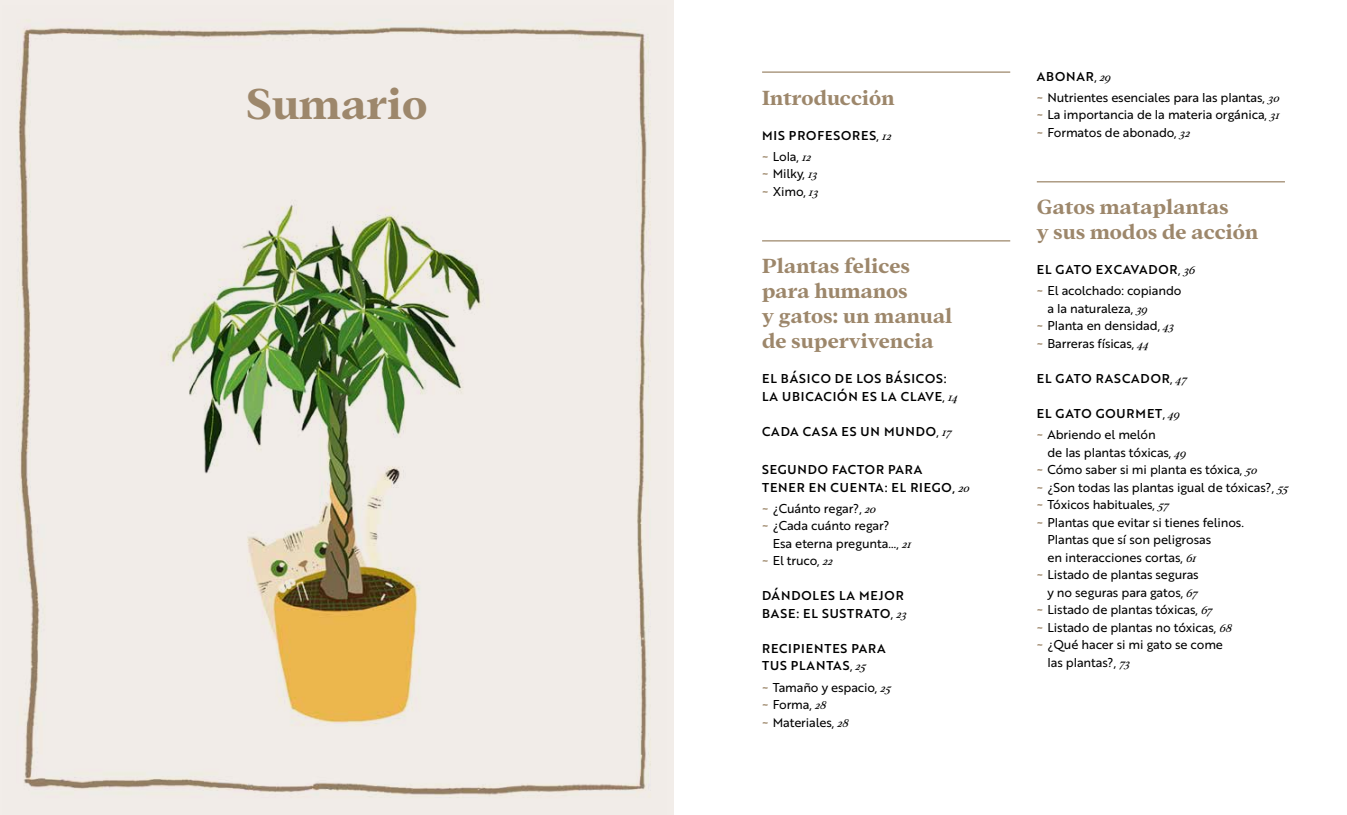
<style>
.page{position:relative;width:1347px;height:815px;background:#fff}
.page>*{position:absolute;margin:0;border:0;box-sizing:border-box;transform-origin:0 0}
.t1{font:700 47.12px "Addington CF";color:#9d876b}
.t2{font:700 22.5px/25px "Addington CF";letter-spacing:.01em;color:#9d876b}
.t3{font:12.5px/17.5px "Brother 1816 Regular";letter-spacing:-.01em;color:#000}
.t4{font:12.5px/17.5px "Brother 1816 Medium";letter-spacing:.07em;color:#000}
.s1{font-family:"Brother 1816 Regular"}
.s2{font-family:"Addington CF";font-style:italic}
.s3{font-family:"Brother 1816 Bold";font-size:11.25px;color:#9d876b}
</style>
<div class="page">
<div style="left:0;top:0;width:673px;height:815px;background:#f2ede9"></div>
<img style="left:17px;top:20px;width:634px;height:778px">
<hr style="left:762px;top:240px;width:248px;height:1px;background:#9d876b">
<hr style="left:762px;top:71px;width:248px;height:2px;background:#9d876b">
<hr style="left:1036px;top:181px;width:248px;height:1px;background:#9d876b">
<h1 class="t1" style="left:246px;top:76px;width:183px">Sumario</h1>
<h2 class="t2" style="left:762px;top:86px;width:134px">Introducción</h2>
<p class="t4" style="left:762px;top:126px;width:131px">MIS PROFESORES<span class="s1">,</span> <span class="s2">12</span></p>
<p class="t3" style="left:762px;top:147px;width:58px"><span class="s3">~</span> Lola, <span class="s2">12 </span><span class="s3">~</span> Milky, <span class="s2">13 </span><span class="s3">~</span> Ximo, <span class="s2">13</span></p>
<h2 class="t2" style="left:762px;top:255px;width:192px">Plantas felices para humanos<br>y gatos: un manual de supervivencia</h2>
<p class="t4" style="left:762px;top:370px;width:197px">EL BÁSICO DE LOS BÁSICOS:<br>LA UBICACIÓN ES LA CLAVE<span class="s1">,</span> <span class="s2">14</span></p>
<p class="t4" style="left:762px;top:422px;width:191px">CADA CASA ES UN MUNDO<span class="s1">,</span> <span class="s2">17</span></p>
<p class="t4" style="left:762px;top:461px;width:209px">SEGUNDO FACTOR PARA<br>TENER EN CUENTA: EL RIEGO, <span class="s2">20</span></p>
<p class="t3" style="left:762px;top:499px;width:116px"><span class="s3">~</span> ¿Cuánto regar?, <span class="s2">20</span></p>
<p class="t3" style="left:762px;top:517px;width:129px"><span class="s3">~</span> ¿Cada cuánto regar?</p>
<p class="t3" style="left:772px;top:534px;width:140px">Esa eterna pregunta…, <span class="s2">21</span></p>
<p class="t3" style="left:762px;top:552px;width:72px"><span class="s3">~</span> El truco, <span class="s2">22</span></p>
<p class="t4" style="left:762px;top:587px;width:146px">DÁNDOLES LA MEJOR<br>BASE: EL SUSTRATO<span class="s1">,</span> <span class="s2">23</span></p>
<p class="t4" style="left:762px;top:639px;width:125px">RECIPIENTES PARA<br>TUS PLANTAS<span class="s1">,</span> <span class="s2">25</span></p>
<p class="t3" style="left:762px;top:678px;width:130px"><span class="s3">~</span> Tamaño y espacio, <span class="s2">25 </span><span class="s3">~</span> Forma, <span class="s2">28<br></span><span class="s3">~</span> Materiales, <span class="s2">28</span></p>
<p class="t4" style="left:1036px;top:67px;width:76px">ABONAR<span class="s1">,</span> <span class="s2">29</span></p>
<p class="t3" style="left:1036px;top:88px;width:244px;text-align:justify"><span class="s3">~</span> Nutrientes esenciales para las plantas, <span class="s2">30 </span><span class="s3">~</span> La importancia de la materia orgánica, <span class="s2">31 </span><span class="s3">~</span> Formatos de abonado, <span class="s2">32</span></p>
<h2 class="t2" style="left:1036px;top:196px;width:223px">Gatos mataplantas<br>y sus modos de acción</h2>
<p class="t4" style="left:1036px;top:261px;width:160px">EL GATO EXCAVADOR<span class="s1">,</span> <span class="s2">36</span></p>
<p class="t3" style="left:1036px;top:282px;width:146px"><span class="s3">~</span> El acolchado: copiando</p>
<p class="t3" style="left:1047px;top:299px;width:102px">a la naturaleza, <span class="s2">39</span></p>
<p class="t3" style="left:1036px;top:317px;width:139px"><span class="s3">~</span> Planta en densidad, <span class="s2">43</span></p>
<p class="t3" style="left:1036px;top:334px;width:113px"><span class="s3">~</span> Barreras físicas, <span class="s2">44</span></p>
<p class="t4" style="left:1036px;top:369px;width:152px">EL GATO RASCADOR<span class="s1">,</span> <span class="s2">47</span></p>
<p class="t4" style="left:1036px;top:404px;width:145px">EL GATO GOURMET<span class="s1">,</span> <span class="s2">49</span></p>
<p class="t3" style="left:1036px;top:425px;width:120px"><span class="s3">~</span> Abriendo el melón</p>
<p class="t3" style="left:1047px;top:443px;width:141px">de las plantas tóxicas, <span class="s2">49</span></p>
<p class="t3" style="left:1036px;top:460px;width:222px"><span class="s3">~</span> Cómo saber si mi planta es tóxica, <span class="s2">50</span></p>
<p class="t3" style="left:1036px;top:478px;width:253px"><span class="s3">~</span> ¿Son todas las plantas igual de tóxicas?, <span class="s2">55</span></p>
<p class="t3" style="left:1036px;top:495px;width:134px"><span class="s3">~</span> Tóxicos habituales, <span class="s2">57</span></p>
<p class="t3" style="left:1036px;top:513px;width:209px"><span class="s3">~</span> Plantas que evitar si tienes felinos.</p>
<p class="t3" style="left:1047px;top:530px;width:165px">Plantas que sí son peligrosas</p>
<p class="t3" style="left:1047px;top:548px;width:150px">en interacciones cortas, <span class="s2">61</span></p>
<p class="t3" style="left:1036px;top:565px;width:163px"><span class="s3">~</span> Listado de plantas seguras</p>
<p class="t3" style="left:1047px;top:583px;width:152px">y no seguras para gatos, <span class="s2">67</span></p>
<p class="t3" style="left:1036px;top:600px;width:177px"><span class="s3">~</span> Listado de plantas tóxicas, <span class="s2">67</span></p>
<p class="t3" style="left:1036px;top:618px;width:197px"><span class="s3">~</span> Listado de plantas no tóxicas, <span class="s2">68</span></p>
<p class="t3" style="left:1036px;top:635px;width:187px"><span class="s3">~</span> ¿Qué hacer si mi gato se come</p>
<p class="t3" style="left:1047px;top:653px;width:84px">las plantas?, <span class="s2">73</span></p>
</div>
